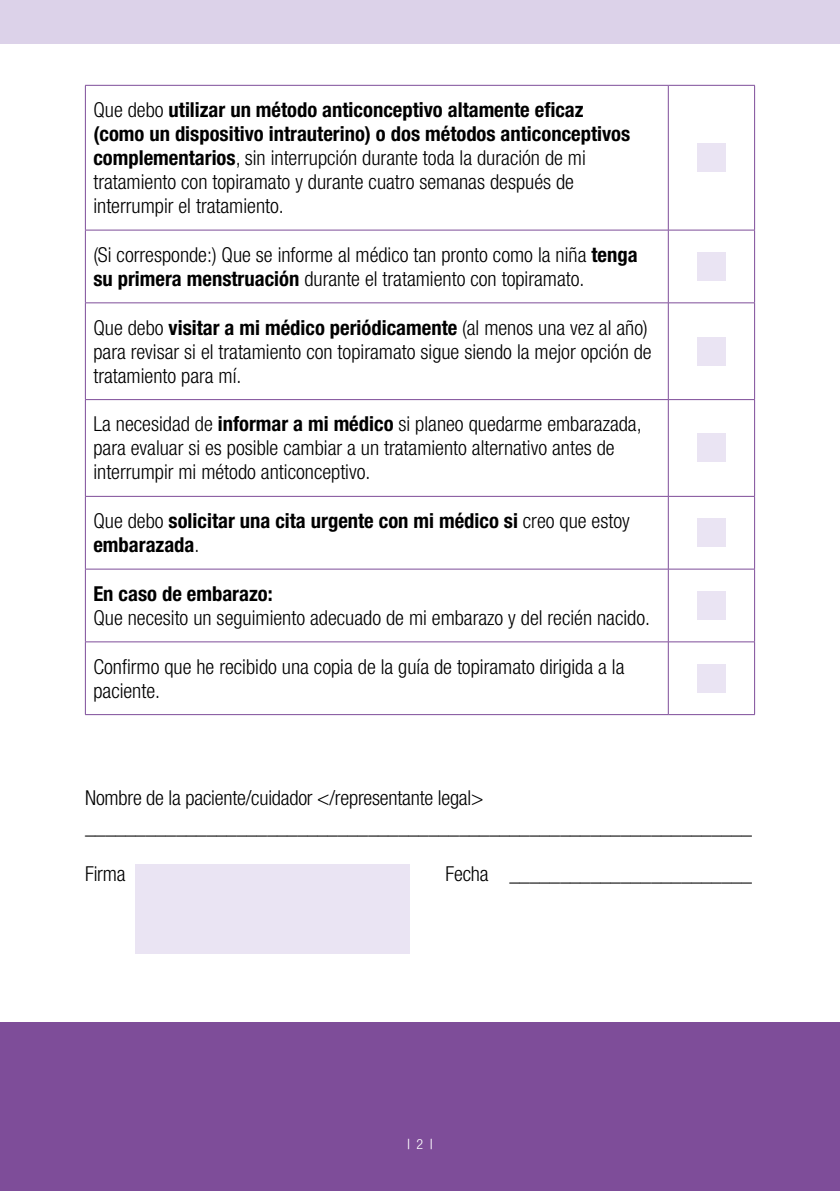
<style>
.page{position:relative;width:840px;height:1191px;background:#fff}
.page>*{position:absolute;margin:0;border:0;box-sizing:border-box;transform-origin:0 0}
.t1{font:300 condensed 20.6px/24px "Helvetica Neue LT Std";color:#000}
.t2{font:700 condensed 20.6px/24px "Helvetica Neue LT Std";color:#000}
.t3{font:condensed 14px "Helvetica Neue LT Std";color:#fff}
.s1{font-weight:700}
.s2{font-weight:300}
</style>
<div class="page">
<hr style="left:85px;top:85px;width:583px;height:1px;background:#7e4d99">
<hr style="left:85px;top:86px;width:1px;height:144px;background:#7e4d99">
<hr style="left:668px;top:85px;width:86px;height:1px;background:#7e4d99">
<hr style="left:667px;top:86px;width:1px;height:144px;background:#7e4d99">
<hr style="left:753px;top:86px;width:1px;height:144px;background:#7e4d99">
<hr style="left:85px;top:230px;width:583px;height:1px;background:#7e4d99">
<hr style="left:85px;top:230px;width:1px;height:72px;background:#7e4d99">
<hr style="left:668px;top:230px;width:86px;height:1px;background:#7e4d99">
<hr style="left:667px;top:230px;width:1px;height:72px;background:#7e4d99">
<hr style="left:753px;top:230px;width:1px;height:72px;background:#7e4d99">
<hr style="left:85px;top:302px;width:583px;height:1px;background:#7e4d99">
<hr style="left:85px;top:303px;width:1px;height:96px;background:#7e4d99">
<hr style="left:668px;top:302px;width:86px;height:1px;background:#7e4d99">
<hr style="left:667px;top:303px;width:1px;height:96px;background:#7e4d99">
<hr style="left:753px;top:303px;width:1px;height:96px;background:#7e4d99">
<hr style="left:85px;top:399px;width:583px;height:1px;background:#7e4d99">
<hr style="left:85px;top:400px;width:1px;height:96px;background:#7e4d99">
<hr style="left:668px;top:399px;width:86px;height:1px;background:#7e4d99">
<hr style="left:667px;top:400px;width:1px;height:96px;background:#7e4d99">
<hr style="left:753px;top:400px;width:1px;height:96px;background:#7e4d99">
<hr style="left:85px;top:496px;width:583px;height:1px;background:#7e4d99">
<hr style="left:85px;top:496px;width:1px;height:73px;background:#7e4d99">
<hr style="left:668px;top:496px;width:86px;height:1px;background:#7e4d99">
<hr style="left:667px;top:496px;width:1px;height:73px;background:#7e4d99">
<hr style="left:753px;top:496px;width:1px;height:73px;background:#7e4d99">
<hr style="left:85px;top:569px;width:583px;height:1px;background:#7e4d99">
<hr style="left:85px;top:569px;width:1px;height:72px;background:#7e4d99">
<hr style="left:668px;top:569px;width:86px;height:1px;background:#7e4d99">
<hr style="left:667px;top:569px;width:1px;height:72px;background:#7e4d99">
<hr style="left:753px;top:569px;width:1px;height:72px;background:#7e4d99">
<hr style="left:85px;top:641px;width:583px;height:1px;background:#7e4d99">
<hr style="left:85px;top:642px;width:1px;height:72px;background:#7e4d99">
<hr style="left:668px;top:641px;width:86px;height:1px;background:#7e4d99">
<hr style="left:667px;top:642px;width:1px;height:72px;background:#7e4d99">
<hr style="left:753px;top:642px;width:1px;height:72px;background:#7e4d99">
<hr style="left:85px;top:714px;width:583px;height:1px;background:#7e4d99">
<hr style="left:668px;top:714px;width:86px;height:1px;background:#7e4d99">
<div style="left:696px;top:143px;width:29px;height:29px;background:#eae4f3"></div>
<div style="left:696px;top:252px;width:29px;height:29px;background:#eae4f3"></div>
<div style="left:696px;top:337px;width:29px;height:28px;background:#eae4f3"></div>
<div style="left:696px;top:434px;width:29px;height:28px;background:#eae4f3"></div>
<div style="left:696px;top:518px;width:29px;height:29px;background:#eae4f3"></div>
<div style="left:696px;top:591px;width:29px;height:28px;background:#eae4f3"></div>
<div style="left:696px;top:664px;width:29px;height:28px;background:#eae4f3"></div>
<div style="left:135px;top:864px;width:274px;height:89px;background:#eae4f3"></div>
<div style="left:0;top:1022px;width:839px;height:169px;background:#7e4d99"></div>
<div style="left:0;top:0;width:839px;height:44px;background:#dcd2e9"></div>
<p class="t1" style="left:93px;top:98px;width:538px">Que debo <span class="s1">utilizar un método anticonceptivo altamente eficaz (como un dispositivo intrauterino) o dos métodos anticonceptivos complementarios</span>, sin interrupción durante toda la duración de mi tratamiento con topiramato y durante cuatro semanas después de interrumpir el tratamiento.</p>
<p class="t1" style="left:93px;top:242px;width:545px">(Si corresponde:) Que se informe al médico tan pronto como la niña <span class="s1">tenga su primera menstruación</span> durante el tratamiento con topiramato.</p>
<p class="t1" style="left:93px;top:315px;width:559px">Que debo <span class="s1">visitar a mi médico periódicamente</span> (al menos una vez al año) para revisar si el tratamiento con topiramato sigue siendo la mejor opción de tratamiento para mí.</p>
<p class="t1" style="left:93px;top:412px;width:549px">La necesidad de <span class="s1">informar a mi médico</span> si planeo quedarme embarazada, para evaluar si es posible cambiar a un tratamiento alternativo antes de interrumpir mi método anticonceptivo.</p>
<p class="t2" style="left:93px;top:508px;width:537px"><span class="s2">Que debo</span> solicitar una cita urgente con mi médico si <span class="s2">creo que estoy </span>embarazada<span class="s2">.</span></p>
<p class="t2" style="left:93px;top:581px;width:181px">En caso de embarazo:</p>
<p class="t1" style="left:93px;top:605px;width:558px">Que necesito un seguimiento adecuado de mi embarazo y del recién nacido.</p>
<p class="t1" style="left:93px;top:654px;width:532px">Confirmo que he recibido una copia de la guía de topiramato dirigida a la paciente.</p>
<p class="t1" style="left:85px;top:782px;width:668px;line-height:29.6px">Nombre de la paciente/cuidador &lt;/representante legal&gt; __________________________________________________________________</p>
<p class="t1" style="left:85px;top:861px;width:42px">Firma</p>
<p class="t1" style="left:445px;top:861px;width:308px">Fecha ________________________</p>
<p class="t3" style="left:407px;top:1136px;width:27px">| <span class="s2">2</span> |</p>
</div>
